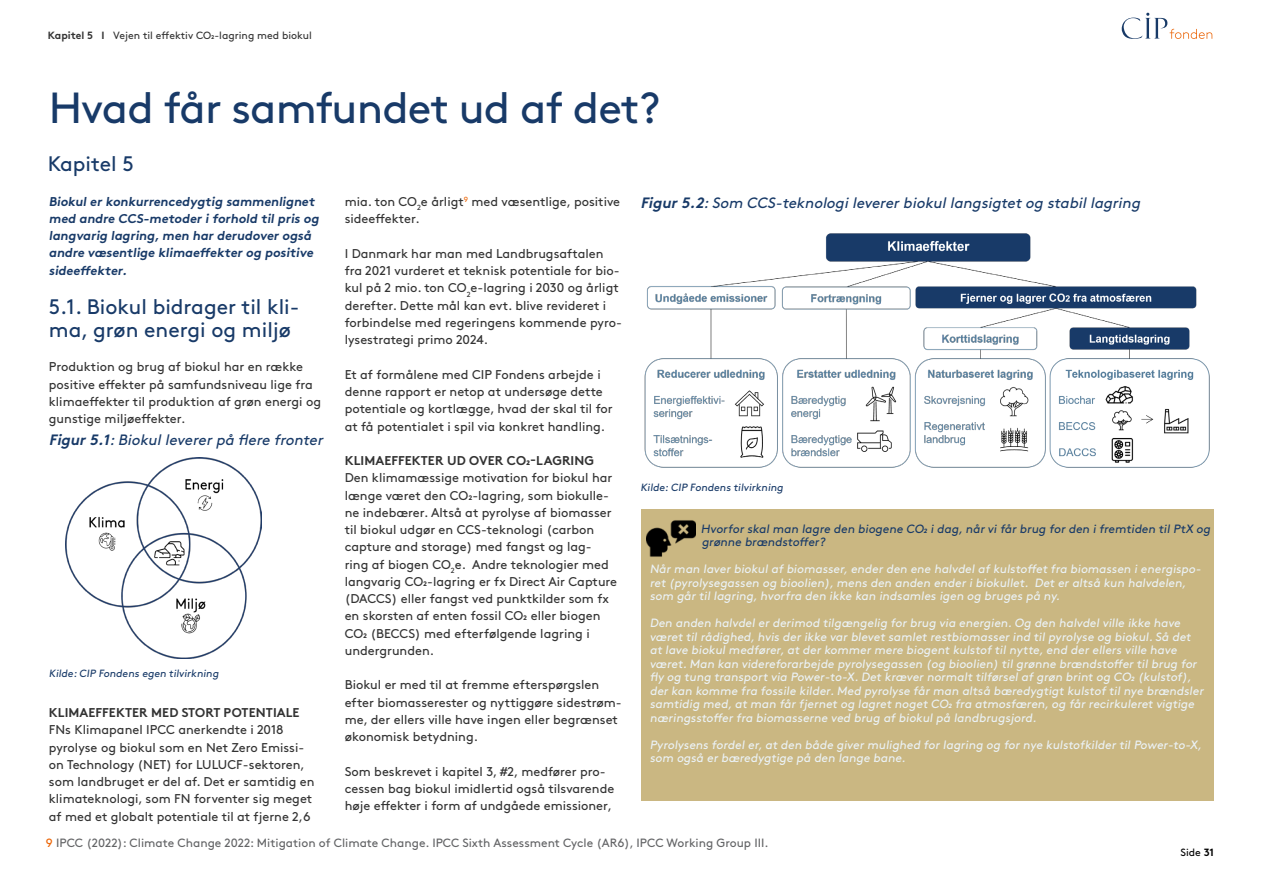
<style>
.page{position:relative;width:1263px;height:893px;background:#fff}
.page>*{position:absolute;margin:0;border:0;box-sizing:border-box;transform-origin:0 0}
.t1{font:43.5px "Brown";letter-spacing:-.02em;color:#183a68}
.t2{font:21px/22.5px "Brown";color:#183a68}
.t3{font:italic 15px "Brown";color:#183a68}
.t4{font:12.75px/17.2px "Brown";color:#333}
.t5{font:700 12.75px/17.2px "Brown";color:#183a68}
.t6{font:700 12.75px "Brown";letter-spacing:.005em;color:#333}
.t7{font:12px/13.5px "Brown";color:#ebf2f6}
.t8{font:12px "Brown";color:#636466}
.t9{font:12px/13.5px "Brown";color:#183a68}
.t10{font:10.5px "Brown";color:#183a68}
.t11{font:10.5px "Brown";color:#333}
.t12{font:10.5px "Brown";color:#000}
.s1{font-weight:700}
.s2{color:#ec6608}
</style>
<div class="page">
<img style="left:65px;top:458px;width:196px;height:200px">
<img style="left:644px;top:233px;width:566px;height:235px">
<div style="left:641px;top:509px;width:572px;height:291px;background:#cab782"></div>
<img style="left:647px;top:520px;width:48px;height:37px">
<svg style="left:1122px;top:13px;width:90px;height:26px"></svg>
<p class="t11" style="left:48px;top:27px;width:266px"><span class="s1">Kapitel 5 I</span> Vejen til effektiv CO2-lagring med biokul</p>
<h1 class="t1" style="left:49px;top:75px;width:613px">Hvad får samfundet ud af det?</h1>
<h2 class="t2" style="left:48px;top:151px;width:88px">Kapitel 5</h2>
<p class="t5" style="left:49px;top:191px;width:274px">Biokul er konkurrencedygtig sammenlignet med andre CCS-metoder i forhold til pris og langvarig lagring,men har derudover også andre væsentlige klimaeffekter og positive sideeffekter.</p>
<h2 class="t2" style="left:49px;top:294px;width:252px">5.1. Biokul bidrager til kli&shy;ma, grøn energi og miljø</h2>
<p class="t4" style="left:49px;top:357px;width:274px">Produktion og brug af biokul har en række positive effekter på samfundsniveau lige fra klimaeffekter til produktion af grøn energi og gunstige miljøeffekter.</p>
<p class="t3" style="left:49px;top:428px;width:279px"><span class="s1">Figur5.1</span>:Biokullevererpå flere fronter</p>
<p class="t10" style="left:49px;top:665px;width:173px">Kilde:CIP Fondens egen tilvirkning</p>
<p class="t6" style="left:49px;top:702px;width:252px">KLIMAEFFEKTER MED STORT POTENTIALE</p>
<p class="t4" style="left:49px;top:720px;width:267px">FNs Klimapanel IPCC anerkendte i 2018 pyrolyse og biokul som en Net Zero Emissi&shy;on Technology (NET) for LULUCF-sektoren, som landbruget er del af. Det er samtidig en klimateknologi, som FN forventer sig meget af med et globalt potentiale til at fjerne 2,6</p>
<p class="t4" style="left:345px;top:192px;width:277px">mia. ton CO<sub>2</sub>e årligt<sup>9</sup> med væsentlige, positive sideeffekter.</p>
<p class="t4" style="left:345px;top:244px;width:279px">I Danmark har man med Landbrugsaftalen fra 2021 vurderet et teknisk potentiale for bio&shy;kul på 2 mio. ton CO<sub>2</sub>e-lagring i 2030 og årligt derefter. Dette mål kan evt. blive revideret i forbindelse med regeringens kommende pyro&shy;lysestrategi primo 2024.</p>
<p class="t4" style="left:345px;top:365px;width:270px">Et af formålene med CIP Fondens arbejde i denne rapport er netop at undersøge dette potentiale og kortlægge, hvad der skal til for at få potentialet i spil via konkret handling.</p>
<p class="t6" style="left:345px;top:450px;width:251px">KLIMAEFFEKTER UD OVER CO2-LAGRING</p>
<p class="t4" style="left:345px;top:468px;width:274px">Den klimamæssige motivation for biokul har længe været den CO2-lagring, som biokulle&shy;ne indebærer. Altså at pyrolyse af biomasser til biokul udgør en CCS-teknologi (carbon capture and storage) med fangst og lag&shy;ring af biogen CO<sub>2</sub>e. Andre teknologier med langvarig CO2-lagring er fx Direct Air Capture (DACCS) eller fangst ved punktkilder som fx en skorsten af enten fossil CO2 eller biogen CO2 (BECCS) med efterfølgende lagring i undergrunden.</p>
<p class="t4" style="left:345px;top:675px;width:279px">Biokul er med til at fremme efterspørgslen efter biomasserester og nyttiggøre sidestrøm&shy;me, der ellers ville have ingen eller begrænset økonomisk betydning.</p>
<p class="t4" style="left:345px;top:761px;width:271px">Som beskrevet i kapitel 3, #2, medfører pro&shy;cessen bag biokul imidlertid også tilsvarende høje effekter i form af undgåede emissioner,</p>
<p class="t3" style="left:640px;top:191px;width:505px"><span class="s1">Figur5.2</span>:Som CCS-teknologilevererbiokullangsigtetog stabillagring</p>
<p class="t10" style="left:640px;top:479px;width:146px">Kilde:CIP Fondens tilvirkning</p>
<p class="t9" style="left:701px;top:521px;width:513px">Hvorfor skal man lagre den biogene CO2 i dag,når vi får brug for den i fremtiden til PtX og grønne brændstoffer?</p>
<p class="t7" style="left:650px;top:561px;width:555px">Når man laver biokul af biomasser,ender den ene halvdel af kulstoffet fra biomassen i energispo&shy;ret (pyrolysegassen og bioolien),mens den anden ender i biokullet. Det er altså kun halvdelen, som går til lagring,hvorfra den ikke kan indsamles igen og bruges på ny.</p>
<p class="t7" style="left:650px;top:615px;width:558px">Den anden halvdel er derimod tilgængelig for brug via energien.Og den halvdel ville ikke have været til rådighed,hvis der ikke var blevet samlet restbiomasser ind til pyrolyse og biokul.Så det at lave biokul medfører,at der kommer mere biogent kulstof til nytte,end der ellers ville have været.Man kan videreforarbejde pyrolysegassen (og bioolien) til grønne brændstoffer til brug for fly og tung transport via Power-to-X.Det kræver normalt tilførsel af grøn brint og CO2 (kulstof), der kan komme fra fossile kilder.Med pyrolyse får man altså bæredygtigt kulstof til nye brændsler samtidig med,at man får fjernet og lagret noget CO2 fra atmosfæren,og får recirkuleret vigtige næringsstoffer fra biomasserne ved brug af biokul på landbrugsjord.</p>
<p class="t7" style="left:650px;top:737px;width:556px">Pyrolysens fordel er,at den både giver mulighed for lagring og for nye kulstofkilder til Power-to-X, som også er bæredygtige på den lange bane.</p>
<p class="t8" style="left:46px;top:833px;width:724px"><span class="s2">9</span> IPCC (2022): Climate Change 2022: Mitigation of Climate Change. IPCC Sixth Assessment Cycle (AR6), IPCC Working Group III.</p>
<p class="t12" style="left:1180px;top:844px;width:35px">Side <span class="s1">31</span></p>
</div>
